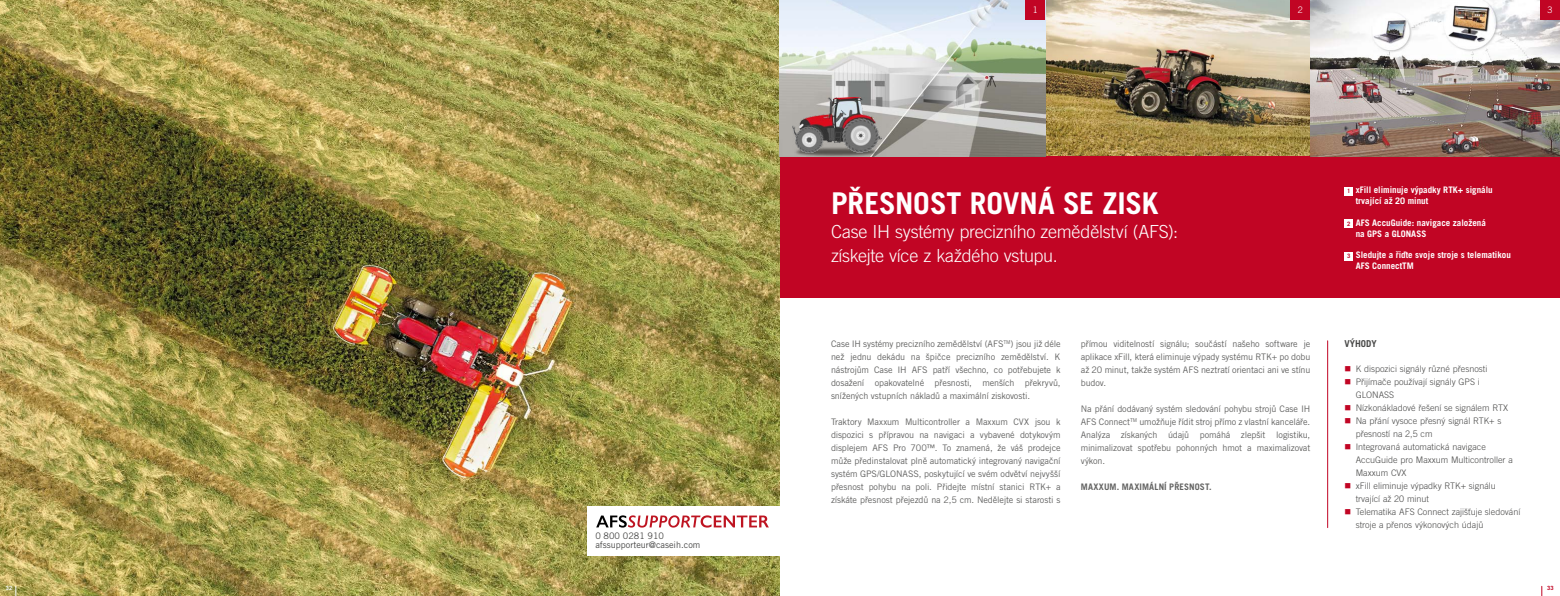
<style>
.page{position:relative;width:1560px;height:596px;background:#fff}
.page>*{position:absolute;margin:0;border:0;box-sizing:border-box;transform-origin:0 0}
.t1{font:700 30px "Trade Gothic LT Pro";letter-spacing:-.005em;color:#fff}
.t2{font:300 18px/24px "Trade Gothic LT Pro";letter-spacing:-.015em;color:#fff}
.t3{font:700 9.5px "Trade Gothic LT Pro";color:#494948}
.t4{font:9px/13px "Trade Gothic LT Pro";letter-spacing:-.015em;color:#636362;text-align:justify}
.t5{font:300 9px/13px "Trade Gothic LT Pro";color:#494948}
.t6{font:700 9px/10.8px "Trade Gothic LT Pro";color:#fff}
.t7{font:9px/9px "Trade Gothic LT Pro";color:#494948}
.t8{font:700 9px "Trade Gothic LT Pro";letter-spacing:.02em;color:#636362}
.t9{font:300 9px "Trade Gothic LT Pro";color:#fff}
.t10{font:700 5.8px "Trade Gothic LT Pro";color:#fff}
.t11{font:700 5.8px "Trade Gothic LT Pro";color:#c10524}
.s1{font-size:6px;color:#c10524}
.s2{color:#c10524}
</style>
<div class="page">
<img style="left:0;top:0;width:780px;height:595px">
<img style="left:780px;top:0;width:779px;height:156px">
<div style="left:780px;top:156px;width:779px;height:142px;background:#c10524"></div>
<hr style="left:1327px;top:340px;width:1px;height:187px;background:#c10524">
<div style="left:1344px;top:187px;width:8px;height:8px;background:#fff"></div>
<div style="left:1344px;top:219px;width:8px;height:9px;background:#fff"></div>
<div style="left:1344px;top:252px;width:8px;height:8px;background:#fff"></div>
<div style="left:1539px;top:0;width:20px;height:20px;background:#c10524"></div>
<div style="left:1290px;top:0;width:20px;height:20px;background:#c10524"></div>
<div style="left:1025px;top:0;width:20px;height:20px;background:#c10524"></div>
<div style="left:587px;top:506px;width:193px;height:50px;background:#fff"></div>
<svg style="left:596px;top:515px;width:172px;height:12px"></svg>
<img style="left:792px;top:97px;width:89px;height:56px">
<p class="t9" style="left:1032px;top:5px;width:7px">1</p>
<p class="t9" style="left:1297px;top:5px;width:7px">2</p>
<p class="t9" style="left:1547px;top:5px;width:7px">3</p>
<p class="t7" style="left:595px;top:530px;width:106px">0 800 0281 910 afssupporteur@caseih.com</p>
<h1 class="t1" style="left:831px;top:184px;width:329px">PŘESNOST ROVNÁ SE ZISK</h1>
<h2 class="t2" style="left:831px;top:219px;width:349px">Case IH systémy precizního zemědělství (AFS): získejte více z každého vstupu.</h2>
<p class="t4" style="left:831px;top:337px;width:231px">Case IH systémy precizního zemědělství (AFS<sup>TM</sup>) jsou již déle než jednu dekádu na špičce precizního zemědělství. K nástrojům Case IH AFS patří všechno, co potřebujete k dosažení opakovatelné přesnosti, menších překryvů, snížených vstupních nákladů a maximální ziskovosti.</p>
<p class="t4" style="left:831px;top:415px;width:231px">Traktory Maxxum Multicontroller a Maxxum CVX jsou k dispozici s přípravou na navigaci a vybavené dotykovým displejem AFS Pro 700™. To znamená, že váš prodejce může předinstalovat plně automatický integrovaný navigační systém GPS/GLONASS, poskytující ve svém odvětví nejvyšší přesnost pohybu na poli. Přidejte místní stanici RTK+ a získáte přesnost přejezdů na 2,5 cm. Nedělejte si starosti s</p>
<p class="t4" style="left:1080px;top:337px;width:231px">přímou viditelností signálu; součástí našeho software je aplikace xFill, která eliminuje výpady systému RTK+ po dobu až 20 minut, takže systém AFS neztratí orientaci ani ve stínu budov.</p>
<p class="t4" style="left:1080px;top:402px;width:231px">Na přání dodávaný systém sledování pohybu strojů Case IH AFS Connect<sup>TM</sup> umožňuje řídit stroj přímo z vlastní kanceláře.<br>Analýza získaných údajů pomáhá zlepšit logistiku, minimalizovat spotřebu pohonných hmot a maximalizovat výkon.</p>
<p class="t8" style="left:1080px;top:481px;width:132px">MAXXUM. MAXIMÁLNÍ PŘESNOST.</p>
<p class="t6" style="left:1355px;top:184px;width:138px;text-indent:-9px"><span class="s1">1</span> xFill eliminuje výpadky RTK+ signálu trvající až 20 minut</p>
<p class="t6" style="left:1355px;top:217px;width:132px;text-indent:-9px"><span class="s1">2</span> AFS AccuGuide: navigace založená na GPS a GLONASS</p>
<p class="t6" style="left:1355px;top:249px;width:157px;text-indent:-9px"><span class="s1">3</span> Sledujte a řiďte svoje stroje s telematikou<br>AFS ConnectTM</p>
<p class="t3" style="left:1344px;top:338px;width:34px">VÝHODY</p>
<p class="t5" style="left:1344px;top:362px;width:144px"><span class="s2">■</span> K dispozici signály různé přesnosti</p>
<p class="t5" style="left:1355px;top:375px;width:125px;text-indent:-11px"><span class="s2">■</span> Přijímače používají signály GPS i<br>GLONASS</p>
<p class="t5" style="left:1344px;top:401px;width:165px"><span class="s2">■</span> Nízkonákladové řešení se signálem RTX</p>
<p class="t5" style="left:1355px;top:414px;width:147px;text-indent:-11px"><span class="s2">■</span> Na přání vysoce přesný signál RTK+ s přesností na 2,5 cm</p>
<p class="t5" style="left:1355px;top:440px;width:159px;text-indent:-11px"><span class="s2">■</span> Integrovaná automatická navigace<br>AccuGuide pro Maxxum Multicontroller a<br>Maxxum CVX</p>
<p class="t5" style="left:1355px;top:479px;width:142px;text-indent:-11px"><span class="s2">■</span> xFill eliminuje výpadky RTK+ signálu trvající až 20 minut</p>
<p class="t5" style="left:1355px;top:505px;width:166px;text-indent:-11px"><span class="s2">■</span> Telematika AFS Connect zajišťuje sledování stroje a přenos výkonových údajů</p>
<p class="t10" style="left:6px;top:584px;width:8px">32</p>
<p class="t11" style="left:1546px;top:584px;width:8px">33</p>
</div>
